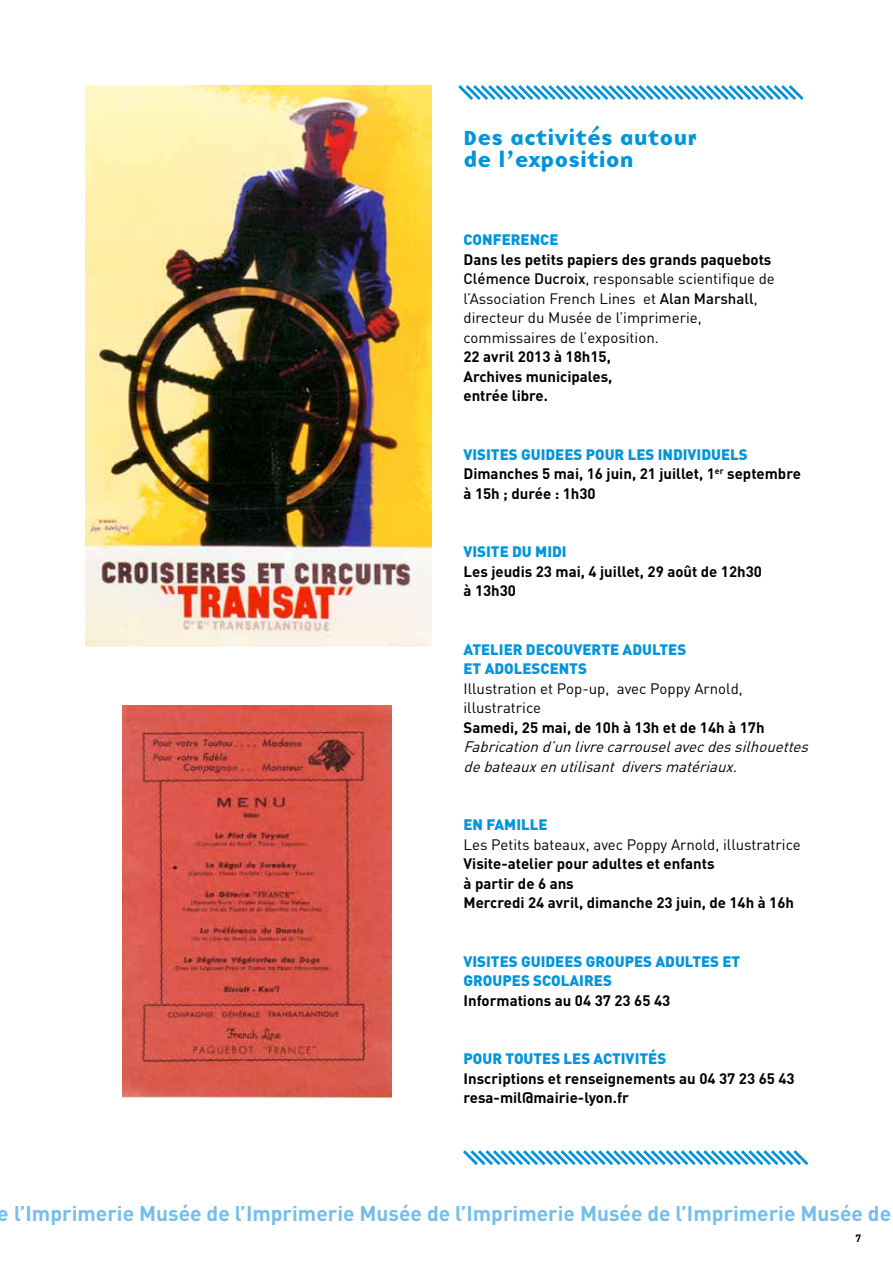
<style>
.page{position:relative;width:893px;height:1263px;background:#fff}
.page>*{position:absolute;margin:0;border:0;box-sizing:border-box;transform-origin:0 0}
.t1{font:700 21px "DIN";color:#75bee9}
.t2{font:21px/22.5px "Base Nine B";color:#0095da}
.t3{font:700 15px/19.5px "DIN";color:#000}
.t4{font:15px/19.5px "DIN";color:#000}
.t5{font:900 15px/19.5px "DIN";color:#0095da}
.t6{font:italic 15px/19.5px "DIN";color:#000}
.t7{font:700 10.5px "DIN";color:#000}
.s1{font-weight:700}
.s2{font-weight:500}
.s3{font-weight:900;color:#0095da}
</style>
<div class="page">
<img style="left:123px;top:706px;width:269px;height:391px">
<img style="left:85px;top:85px;width:346px;height:561px">
<svg style="left:458px;top:85px;width:346px;height:15px"></svg>
<svg style="left:463px;top:1150px;width:346px;height:15px"></svg>
<h1 class="t2" style="left:463px;top:125px;width:235px">Des activités autour de l’exposition</h1>
<p class="t5" style="left:463px;top:229px;width:96px">CONFERENCE</p>
<p class="t4" style="left:463px;top:249px;width:313px"><span class="s1">Dans les petits papiers des grands paquebots </span><span class="s2">Clémence Ducroix</span>, responsable scientifique de l’Association French Lines et <span class="s2">Alan Marshall</span>, directeur du Musée de l’imprimerie, commissaires de l’exposition.</p>
<p class="t3" style="left:463px;top:346px;width:150px;text-align:justify">22 avril 2013 à 18h15, Archives municipales, entrée libre.</p>
<p class="t3" style="left:463px;top:444px;width:339px"><span class="s3">VISITES GUIDEES POUR LES INDIVIDUELS<br></span>Dimanches 5 mai, 16 juin, 21 juillet, 1<sup>er</sup> septembre à 15h ; durée : 1h30</p>
<p class="t5" style="left:463px;top:541px;width:105px">VISITE DU MIDI</p>
<p class="t3" style="left:463px;top:561px;width:300px">Les jeudis 23 mai, 4 juillet, 29 août de 12h30 à 13h30</p>
<p class="t5" style="left:463px;top:639px;width:224px">ATELIER DECOUVERTE ADULTES<br>ET ADOLESCENTS</p>
<p class="t4" style="left:463px;top:678px;width:281px">Illustration et Pop-up, avec Poppy Arnold, illustratrice</p>
<p class="t3" style="left:463px;top:717px;width:303px">Samedi, 25 mai, de 10h à 13h et de 14h à 17h</p>
<p class="t6" style="left:463px;top:737px;width:351px">Fabricationd’unlivrecarrouselavecdessilhouettes debateauxenutilisant diversmatériaux.</p>
<p class="t5" style="left:463px;top:814px;width:86px">EN FAMILLE</p>
<p class="t4" style="left:463px;top:834px;width:339px">Les Petits bateaux, avec Poppy Arnold, illustratrice</p>
<p class="t3" style="left:463px;top:853px;width:332px">Visite-atelier pour adultes et enfants<br>à partir de 6 ans<br>Mercredi 24 avril, dimanche 23 juin, de 14h à 16h</p>
<p class="t5" style="left:463px;top:951px;width:278px">VISITES GUIDEES GROUPES ADULTES ET<br>GROUPES SCOLAIRES</p>
<p class="t3" style="left:463px;top:990px;width:208px">Informations au 04 37 23 65 43</p>
<p class="t5" style="left:463px;top:1048px;width:204px">POUR TOUTES LES ACTIVITÉS</p>
<p class="t3" style="left:463px;top:1068px;width:333px">Inscriptions et renseignements au 04 37 23 65 43 resa-mil@mairie-lyon.fr</p>
<h1 class="t1" style="left:-2px;top:1199px;width:895px">e l’Imprimerie Musée de l’Imprimerie Musée de l’Imprimerie Musée de l’Imprimerie Musée de</h1>
<p class="t7" style="left:855px;top:1231px;width:7px">7</p>
</div>
